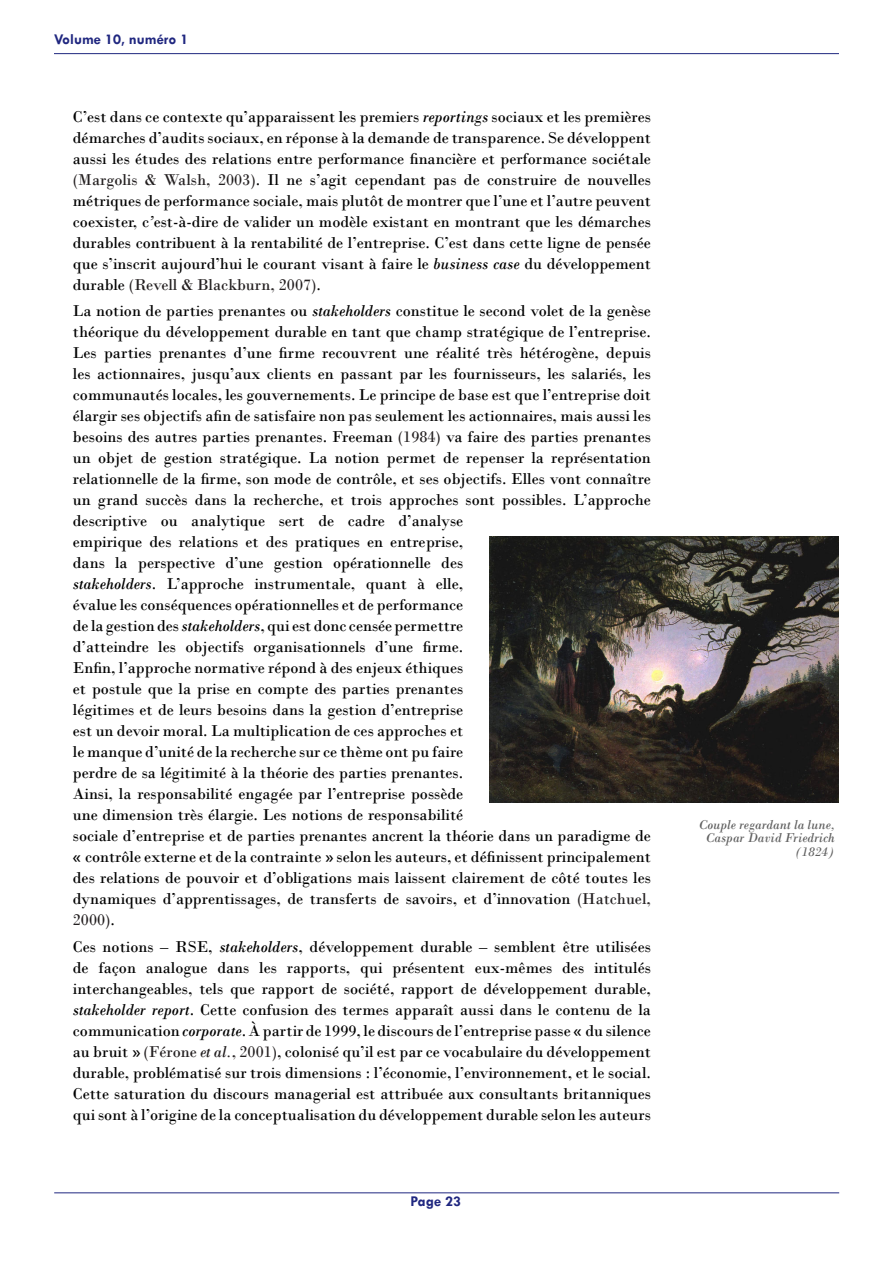
<style>
.page{position:relative;width:893px;height:1263px;background:#fff}
.page>*{position:absolute;margin:0;border:0;box-sizing:border-box;transform-origin:0 0}
.Article_-_Texte{font:16.5px/21px "Bodoni";color:#000;text-align:justify}
.Article_-_Auteur_2_o{font:700 15px "Tw Cen";color:#202780}
.Article_-_Légendes_p{font:italic 13.5px/13.5px "Bodoni";color:#5f5f5f;text-align:right}
.s1{font-style:italic}
.s2{color:#231f20}
.s3{font-style:italic;color:#231f20}
</style>
<div class="page">
<hr style="left:54px;top:1192px;width:785px;height:1px;background:#202780">
<hr style="left:54px;top:53px;width:785px;height:1px;background:#202780">
<img style="left:490px;top:536px;width:349px;height:266px">
<p class="Article_-_Auteur_2_o" style="left:54px;top:30px;width:136px">Volume 10, numéro 1</p>
<p class="Article_-_Texte" style="left:73px;top:106px;width:580px">C’est dans ce contexte qu’apparaissent les premiers <span class="s1">reportings</span> sociaux et les premières démarches d’audits sociaux, en réponse à la demande de transparence. Se développent aussi les études des relations entre performance financière et performance sociétale <span class="s2">(Margolis &amp; Walsh, 2003)</span>. Il ne s’agit cependant pas de construire de nouvelles métriques de performance sociale, mais plutôt de montrer que l’une et l’autre peuvent coexister, c<span class="s1">’</span>est-à-dire de valider un modèle existant en montrant que les démarches durables contribuent à la rentabilité de l’entreprise. C’est dans cette ligne de pensée que s’inscrit aujourd’hui le courant visant à faire le <span class="s1">business case</span> du développement durable <span class="s2">(Revell &amp; Blackburn, 2007)</span>.</p>
<p class="Article_-_Texte" style="left:73px;top:300px;width:580px;text-align:left">La notion de parties prenantes ou <span class="s1">stakeholders</span> constitue le second volet de la genèse théorique du développement durable en tant que champ stratégique de l’entreprise.<br>Les parties prenantes d’une firme recouvrent une réalité très hétérogène, depuis les actionnaires, jusqu’aux clients en passant par les fournisseurs, les salariés, les communautés locales, les gouvernements. Le principe de base est que l’entreprise doit élargir ses objectifs afin de satisfaire non pas seulement les actionnaires, mais aussi les besoins des autres parties prenantes. Freeman <span class="s2">(1984)</span> va faire des parties prenantes un objet de gestion stratégique. La notion permet de repenser la représentation relationnelle de la firme, son mode de contrôle, et ses objectifs. Elles vont connaître un grand succès dans la recherche, et trois approches sont possibles. L’approche descriptive ou analytique sert de cadre d’analyse<br>empirique des relations et des pratiques en entreprise,<br>dans la perspective d’une gestion opérationnelle des<br><span class="s1">stakeholders</span>. L’approche instrumentale, quant à elle,<br>évalue les conséquences opérationnelles et de performance<br>de la gestion des <span class="s1">stakeholders</span>, qui est donc censée permettre<br>d’atteindre les objectifs organisationnels d’une firme.<br>Enfin, l’approche normative répond à des enjeux éthiques<br>et postule que la prise en compte des parties prenantes<br>légitimes et de leurs besoins dans la gestion d’entreprise<br>est un devoir moral. La multiplication de ces approches et<br>le manque d’unité de la recherche sur ce thème ont pu faire<br>perdre de sa légitimité à la théorie des parties prenantes.<br>Ainsi, la responsabilité engagée par l’entreprise possède<br>une dimension très élargie. Les notions de responsabilité<br>sociale d’entreprise et de parties prenantes ancrent la théorie dans un paradigme de « contrôle externe et de la contrainte » selon les auteurs, et définissent principalement des relations de pouvoir et d’obligations mais laissent clairement de côté toutes les dynamiques d’apprentissages, de transferts de savoirs, et d’innovation <span class="s2">(Hatchuel, 2000)</span>.</p>
<p class="Article_-_Texte" style="left:73px;top:936px;width:580px">Ces notions – RSE, <span class="s1">stakeholders</span>, développement durable – semblent être utilisées de façon analogue dans les rapports, qui présentent eux-mêmes des intitulés interchangeables, tels que rapport de société, rapport de développement durable, <span class="s1">stakeholder report</span>. Cette confusion des termes apparaît aussi dans le contenu de la communication <span class="s1">corporate</span>. À partir de 1999, le discours de l’entreprise passe « du silence au bruit » <span class="s2">(Férone</span> <span class="s3">et al.</span><span class="s2">, 2001)</span>, colonisé qu’il est par ce vocabulaire du développement durable, problématisé sur trois dimensions : l’économie, l’environnement, et le social.<br>Cette saturation du discours managerial est attribuée aux consultants britanniques qui sont à l’origine de la conceptualisation du développement durable selon les auteurs</p>
<p class="Article_-_Auteur_2_o" style="left:411px;top:1192px;width:52px">Page 23</p>
<p class="Article_-_Légendes_p" style="left:699px;top:817px;width:138px">Couple regardant la lune,<br>Caspar David Friedrich (1824)</p>
</div>
